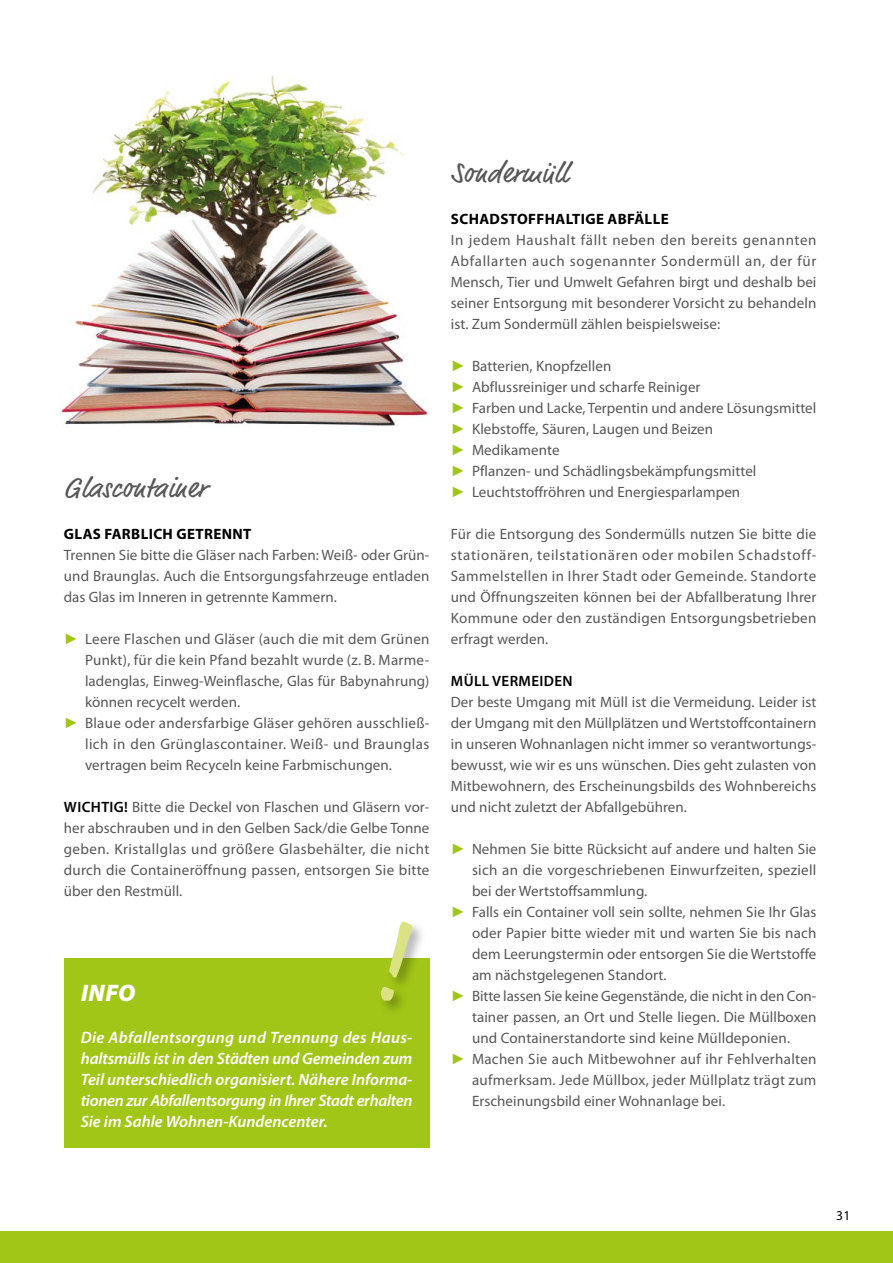
<style>
.page{position:relative;width:893px;height:1263px;background:#fff}
.page>*{position:absolute;margin:0;border:0;box-sizing:border-box;transform-origin:0 0}
.t1{font:28.5px "Market Pro";letter-spacing:.02em;color:#575756}
.t2{font:italic 900 24px "Myriad Pro";color:#fff}
.t3{font:italic 600 16.5px/21px "Myriad Pro";letter-spacing:-.01em;color:#fff;text-align:justify}
.t4{font:15px/21px "Myriad Pro";letter-spacing:.005em;color:#575756;text-align:justify}
.t5{font:700 15px "Myriad Pro";letter-spacing:.025em;color:#000}
.t6{font:15px "Myriad Pro";letter-spacing:.03em;color:#575756}
.t7{font:600 15px "Myriad Pro";letter-spacing:.025em;color:#000}
.t8{font:13.5px "Myriad Pro";color:#000}
.s1{font-family:"Arial";font-style:italic;color:#a2c617}
.s2{font-weight:600;color:#000}
</style>
<div class="page">
<div style="left:0;top:1231px;width:893px;height:32px;background:#a2c617"></div>
<img style="left:61px;top:75px;width:367px;height:351px">
<div style="left:64px;top:959px;width:365px;height:189px;background:#a2c617"></div>
<div style="left:378px;top:919px;width:49px;height:97px;background:#000;opacity:.3"></div>
<svg style="left:381px;top:921px;width:31px;height:80px"></svg>
<h1 class="t1" style="left:64px;top:468px;width:144px">Glascontainer</h1>
<p class="t5" style="left:64px;top:524px;width:189px">GLAS FARBLICH GETRENNT</p>
<p class="t4" style="left:64px;top:544px;width:367px">Trennen Sie bitte die Gläser nach Farben: Weiß- oder Grün&shy;und Braunglas. Auch die Entsorgungsfahrzeuge entladen das Glas im Inneren in getrennte Kammern.</p>
<p class="t4" style="left:64px;top:628px;width:367px"><span class="s1">►</span> Leere Flaschen und Gläser (auch die mit dem Grünen</p>
<p class="t4" style="left:85px;top:649px;width:346px">Punkt), für die kein Pfand bezahlt wurde (z. B. Marme-</p>
<p class="t4" style="left:85px;top:670px;width:346px">ladenglas, Einweg-Weinflasche, Glas für Babynahrung)</p>
<p class="t4" style="left:85px;top:691px;width:157px">können recycelt werden.</p>
<p class="t4" style="left:64px;top:712px;width:367px"><span class="s1">►</span> Blaue oder andersfarbige Gläser gehören ausschließ-</p>
<p class="t6" style="left:85px;top:734px;width:346px">lich in den Grünglascontainer. Weiß- und Braunglas</p>
<p class="t4" style="left:85px;top:754px;width:308px">vertragen beim Recyceln keine Farbmischungen.</p>
<p class="t4" style="left:64px;top:796px;width:367px"><span class="s2">WICHTIG!</span> Bitte die Deckel von Flaschen und Gläsern vor&shy;her abschrauben und in den Gelben Sack/die Gelbe Tonne geben. Kristallglas und größere Glasbehälter, die nicht durch die Containeröffnung passen, entsorgen Sie bitte über den Restmüll.</p>
<h2 class="t2" style="left:81px;top:976px;width:56px">INFO</h2>
<p class="t3" style="left:81px;top:1026px;width:333px">Die Abfallentsorgung und Trennung des Haus&shy;haltsmülls ist in den Städten und Gemeinden zum Teil unterschiedlich organisiert. Nähere Informa&shy;tionen zur Abfallentsorgung in Ihrer Stadt erhalten Sie im Sahle Wohnen-Kundencenter.</p>
<h1 class="t1" style="left:451px;top:153px;width:119px">Sondermüll</h1>
<p class="t5" style="left:451px;top:209px;width:219px">SCHADSTOFFHALTIGE ABFÄLLE</p>
<p class="t4" style="left:451px;top:229px;width:367px">In jedem Haushalt fällt neben den bereits genannten Abfallarten auch sogenannter Sondermüll an, der für Mensch, Tier und Umwelt Gefahren birgt und deshalb bei seiner Entsorgung mit besonderer Vorsicht zu behandeln ist. Zum Sondermüll zählen beispielsweise:</p>
<p class="t4" style="left:451px;top:355px;width:367px;text-align:left"><span class="s1">►</span> Batterien, Knopfzellen<br><span class="s1">►</span> Abflussreiniger und scharfe Reiniger<br><span class="s1">►</span> Farben und Lacke, Terpentin und andere Lösungsmittel <span class="s1">►</span> Klebstoffe, Säuren, Laugen und Beizen<br><span class="s1">►</span> Medikamente<br><span class="s1">►</span> Pflanzen- und Schädlingsbekämpfungsmittel<br><span class="s1">►</span> Leuchtstoffröhren und Energiesparlampen</p>
<p class="t4" style="left:451px;top:523px;width:367px">Für die Entsorgung des Sondermülls nutzen Sie bitte die stationären, teilstationären oder mobilen Schadstoff-Sammelstellen in Ihrer Stadt oder Gemeinde. Standorte und Öffnungszeiten können bei der Abfallberatung Ihrer Kommune oder den zuständigen Entsorgungsbetrieben erfragt werden.</p>
<p class="t7" style="left:451px;top:671px;width:123px">MÜLL VERMEIDEN</p>
<p class="t4" style="left:451px;top:691px;width:367px">Der beste Umgang mit Müll ist die Vermeidung. Leider ist der Umgang mit den Müllplätzen und Wertstoffcontainern in unseren Wohnanlagen nicht immer so verantwortungs&shy;bewusst, wie wir es uns wünschen. Dies geht zulasten von Mitbewohnern, des Erscheinungsbilds des Wohnbereichs und nicht zuletzt der Abfallgebühren.</p>
<p class="t4" style="left:451px;top:838px;width:367px"><span class="s1">►</span> Nehmen Sie bitte Rücksicht auf andere und halten Sie</p>
<p class="t4" style="left:472px;top:859px;width:346px">sich an die vorgeschriebenen Einwurfzeiten, speziell</p>
<p class="t4" style="left:472px;top:880px;width:177px">bei der Wertstoffsammlung.</p>
<p class="t4" style="left:451px;top:901px;width:367px"><span class="s1">►</span> Falls ein Container voll sein sollte, nehmen Sie Ihr Glas</p>
<p class="t4" style="left:472px;top:922px;width:346px">oder Papier bitte wieder mit und warten Sie bis nach</p>
<p class="t4" style="left:472px;top:943px;width:346px">dem Leerungstermin oder entsorgen Sie die Wertstoffe</p>
<p class="t4" style="left:472px;top:964px;width:196px">am nächstgelegenen Standort.</p>
<p class="t4" style="left:451px;top:985px;width:366px"><span class="s1">►</span> Bitte lassen Sie keine Gegenstände, die nicht in den Con-</p>
<p class="t4" style="left:472px;top:1006px;width:346px">tainer passen, an Ort und Stelle liegen. Die Müllboxen</p>
<p class="t4" style="left:472px;top:1027px;width:320px">und Containerstandorte sind keine Mülldeponien.</p>
<p class="t4" style="left:451px;top:1048px;width:367px"><span class="s1">►</span> Machen Sie auch Mitbewohner auf ihr Fehlverhalten</p>
<p class="t4" style="left:472px;top:1069px;width:346px">aufmerksam. Jede Müllbox, jeder Müllplatz trägt zum</p>
<p class="t4" style="left:472px;top:1090px;width:255px">Erscheinungsbild einer Wohnanlage bei.</p>
<p class="t8" style="left:836px;top:1207px;width:16px">31</p>
</div>
